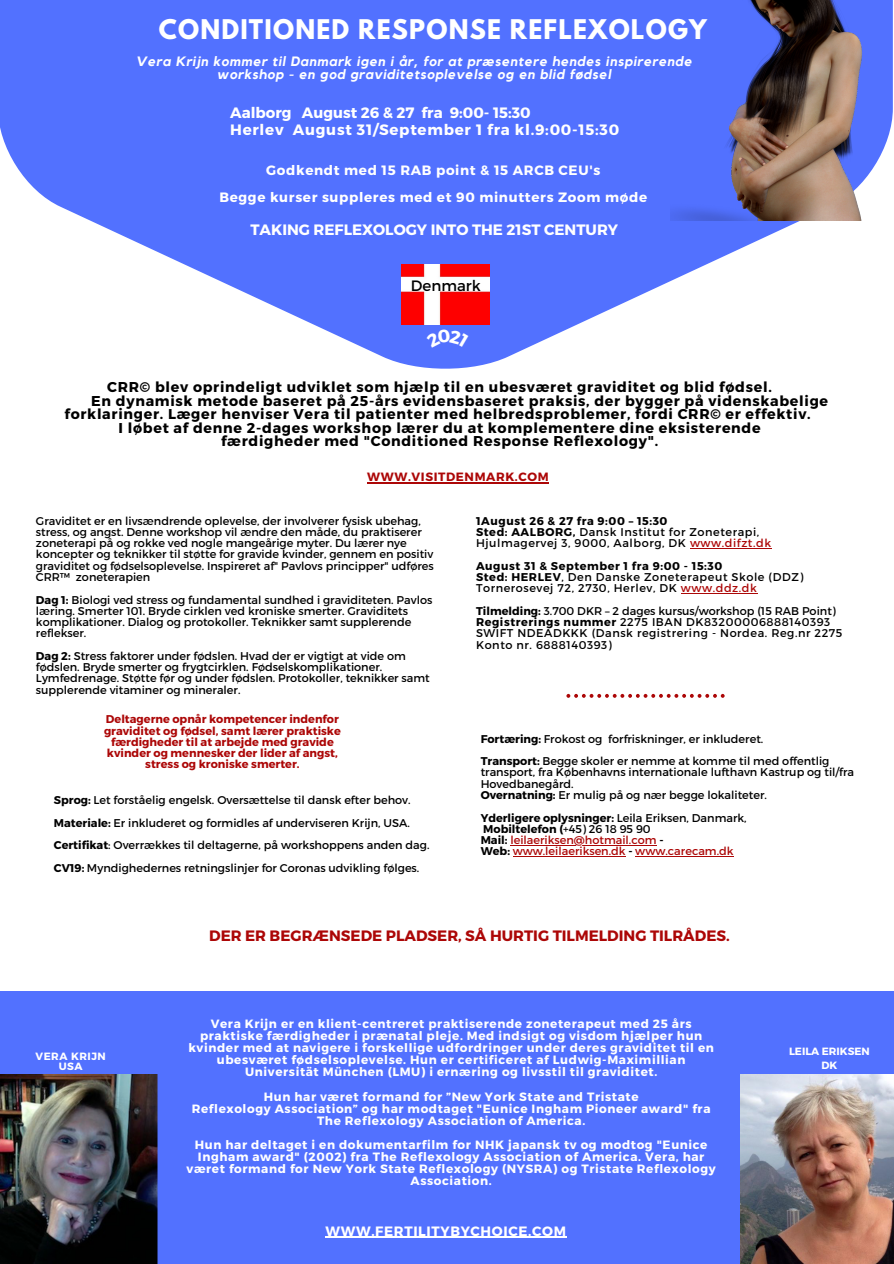
<style>
.page{position:relative;width:894px;height:1264px;background:#fff}
.page>*{position:absolute;margin:0;border:0;box-sizing:border-box;transform-origin:0 0}
.t1{font:700 24px "League Spartan";letter-spacing:.05em;color:#fff}
.t2{font:700 15px "Montserrat";color:#fff}
.t3{font:700 15px "Montserrat";color:#ac0707}
.t4{font:700 15px "Montserrat";letter-spacing:.05em;color:#fff}
.t5{font:15px "Montserrat";color:#000}
.t6{font:700 14.25px/13.5px "Montserrat";letter-spacing:.05em;color:#000}
.t7{font:italic 700 13.5px/13px "Kollektif";letter-spacing:.05em;color:#fff;text-align:center}
.t8{font:700 13.5px "Montserrat";letter-spacing:.05em;color:#fff}
.t9{font:700 12px/12px "Montserrat";letter-spacing:.05em;color:#fff;text-align:center}
.t10{font:700 12px "Montserrat";letter-spacing:.05em;color:#ac0707}
.t11{font:11.25px/11.2px "Montserrat";color:#000}
.t12{font:11.25px/11.2px "Montserrat";letter-spacing:.05em;color:#000}
.t13{font:700 11.25px/11.2px "Montserrat";color:#ac0707}
.t14{font:700 11.25px/11.2px "Montserrat";color:#000}
.t15{font:11.25px "Montserrat";color:#ac0707}
.t16{font:700 11.25px "Montserrat";letter-spacing:.05em;color:#000}
.t17{font:700 10.5px "Montserrat";color:#fff}
.t18{font:700 10.5px "Montserrat";letter-spacing:.05em;color:#fff}
.s1{font-weight:700}
.s2{color:#ac0707}
.s3{font-weight:400}
.s4{font-weight:700;color:#000}
</style>
<div class="page">
<svg style="left:0;top:0;width:892px;height:369px;fill:#5271ff"></svg>
<img style="left:670px;top:0;width:221px;height:221px">
<svg style="left:566px;top:694px;width:158px;height:3px"></svg>
<div style="left:1px;top:991px;width:892px;height:272px;background:#5271ff"></div>
<img style="left:401px;top:264px;width:88px;height:60px">
<img style="left:740px;top:1074px;width:153px;height:189px">
<img style="left:0;top:1074px;width:158px;height:189px">
<hr style="left:689px;top:548px;width:82px;height:1px;background:#ac0707">
<hr style="left:680px;top:593px;width:77px;height:1px;background:#ac0707">
<hr style="left:510px;top:845px;width:146px;height:1px;background:#ac0707">
<hr style="left:512px;top:856px;width:113px;height:1px;background:#ac0707">
<hr style="left:635px;top:856px;width:98px;height:1px;background:#ac0707">
<hr style="left:367px;top:482px;width:182px;height:1px;background:#ac0707">
<hr style="left:325px;top:1236px;width:241px;height:1px;background:#fff">
<svg style="left:425px;top:329px;width:43px;height:18px"></svg>
<p class="t1" style="left:159px;top:17px;width:549px">CONDITIONED RESPONSE REFLEXOLOGY</p>
<p class="t7" style="left:136px;top:56px;width:557px">Vera Krijn kommer til Danmark igen i år, for at præsentere hendes inspirerende workshop - en god graviditetsoplevelse og en blid fødsel</p>
<p class="t2" style="left:230px;top:103px;width:302px">Aalborg August 26 &amp; 27 fra 9:00- 15:30</p>
<p class="t4" style="left:230px;top:119px;width:390px">Herlev August 31/September 1 fra kl.9:00-15:30</p>
<p class="t8" style="left:266px;top:161px;width:335px">Godkendt med 15 RAB point &amp; 15 ARCB CEU's</p>
<p class="t8" style="left:219px;top:188px;width:429px">Begge kurser suppleres med et 90 minutters Zoom møde</p>
<p class="t2" style="left:250px;top:220px;width:369px">TAKING REFLEXOLOGY INTO THE 21ST CENTURY</p>
<p class="t5" style="left:411px;top:275px;width:71px">Denmark</p>
<p class="t6" style="left:107px;top:379px;width:666px">CRR© blev oprindeligt udviklet som hjælp til en ubesværet graviditet og blid fødsel.</p>
<p class="t6" style="left:64px;top:393px;width:765px;text-indent:27px">En dynamisk metode baseret på 25-års evidensbaseret praksis, der bygger på videnskabelige forklaringer. Læger henviser Vera til patienter med helbredsproblemer, fordi CRR© er effektiv.</p>
<p class="t6" style="left:118px;top:420px;width:643px">I løbet af denne 2-dages workshop lærer du at komplementere dine eksisterende</p>
<p class="t6" style="left:221px;top:433px;width:438px">færdigheder med "Conditioned Response Reflexology".</p>
<p class="t10" style="left:367px;top:469px;width:183px">WWW.VISITDENMARK.COM</p>
<p class="t11" style="left:36px;top:514px;width:399px">Graviditet er en livsændrende oplevelse, der involverer fysisk ubehag, stress, og angst. Denne workshop vil ændre den måde, du praktiserer zoneterapi på og rokke ved nogle mangeårige myter. Du lærer nye koncepter og teknikker til støtte for gravide kvinder, gennem en positiv graviditet og fødselsoplevelse. Inspireret af" Pavlovs principper" udføres CRR™ zoneterapien</p>
<p class="t11" style="left:36px;top:593px;width:398px"><span class="s1">Dag 1:</span> Biologi ved stress og fundamental sundhed i graviditeten. Pavlos læring. Smerter 101. Bryde cirklen ved kroniske smerter. Graviditets komplikationer. Dialog og protokoller. Teknikker samt supplerende reflekser.</p>
<p class="t11" style="left:36px;top:649px;width:395px"><span class="s1">Dag 2:</span> Stress faktorer under fødslen. Hvad der er vigtigt at vide om fødslen. Bryde smerter og frygtcirklen. Fødselskomplikationer.<br>Lymfedrenage. Støtte før og under fødslen. Protokoller, teknikker samt supplerende vitaminer og mineraler.</p>
<p class="t13" style="left:104px;top:713px;width:238px">Deltagerne opnår kompetencer indenfor graviditet og fødsel, samt lærer praktiske</p>
<p class="t13" style="left:107px;top:735px;width:232px;text-align:center">færdigheder til at arbejde med gravide kvinder og mennesker der lider af angst,</p>
<p class="t13" style="left:145px;top:758px;width:156px">stress og kroniske smerter.</p>
<p class="t11" style="left:54px;top:793px;width:358px"><span class="s1">Sprog:</span> Let forståelig engelsk. Oversættelse til dansk efter behov.</p>
<p class="t11" style="left:54px;top:816px;width:357px"><span class="s1">Materiale:</span> Er inkluderet og formidles af underviseren Krijn, USA.</p>
<p class="t11" style="left:54px;top:838px;width:377px"><span class="s1">Certifikat</span>: Overrækkes til deltagerne, på workshoppens anden dag.</p>
<p class="t11" style="left:54px;top:861px;width:367px"><span class="s1">CV19:</span> Myndighedernes retningslinjer for Coronas udvikling følges.</p>
<p class="t16" style="left:476px;top:513px;width:193px">1August 26 &amp; 27 fra 9:00 – 15:30</p>
<p class="t12" style="left:476px;top:525px;width:285px"><span class="s1">Sted: AALBORG,</span> Dansk Institut for Zoneterapi,</p>
<p class="t12" style="left:476px;top:537px;width:296px">Hjulmagervej 3, 9000, Aalborg, DK <span class="s2">www.difzt.dk</span></p>
<p class="t16" style="left:476px;top:558px;width:248px">August 31 &amp; September 1 fra 9:00 - 15:30</p>
<p class="t12" style="left:476px;top:571px;width:329px"><span class="s1">Sted: HERLEV</span>, Den Danske Zoneterapeut Skole (DDZ)<br>Tornerosevej 72, 2730, Herlev, DK <span class="s2">www.ddz.dk</span></p>
<p class="t11" style="left:476px;top:604px;width:361px"><span class="s1">Tilmelding:</span> 3.700 DKR – 2 dages kursus/workshop (15 RAB Point)</p>
<p class="t12" style="left:476px;top:616px;width:368px"><span class="s1">Registrerings nummer</span> 2275 IBAN DK83200006888140393<br>SWIFT NDEADKKK (Dansk registrering - Nordea. Reg.nr 2275<br>Konto nr. 6888140393)</p>
<p class="t11" style="left:480px;top:732px;width:284px"><span class="s1">Fortæring:</span> Frokost og forfriskninger, er inkluderet.</p>
<p class="t11" style="left:480px;top:755px;width:375px"><span class="s1">Transport:</span> Begge skoler er nemme at komme til med offentlig transport, fra Københavns internationale lufthavn Kastrup og til/fra<br>Hovedbanegård.</p>
<p class="t11" style="left:480px;top:788px;width:288px"><span class="s1">Overnatning:</span> Er mulig på og nær begge lokaliteter.</p>
<p class="t14" style="left:480px;top:811px;width:267px">Yderligere oplysninger: <span class="s3">Leila Eriksen, Danmark,<br></span>Mobiltelefon (<span class="s3">+45) 26 18 95 90</span></p>
<p class="t15" style="left:480px;top:832px;width:184px"><span class="s4">Mail:</span> leilaeriksen@hotmail.com <span class="s4">-</span></p>
<p class="t15" style="left:480px;top:844px;width:254px"><span class="s4">Web:</span> www.leilaeriksen.dk <span class="s4">-</span> www.carecam.dk</p>
<p class="t18" style="left:35px;top:1049px;width:72px">VERA KRIJN</p>
<p class="t17" style="left:59px;top:1059px;width:25px">USA</p>
<p class="t3" style="left:209px;top:925px;width:522px">DER ER BEGRÆNSEDE PLADSER, SÅ HURTIG TILMELDING TILRÅDES.</p>
<p class="t9" style="left:188px;top:1017px;width:527px">Vera Krijn er en klient-centreret praktiserende zoneterapeut med 25 års praktiske færdigheder i prænatal pleje. Med indsigt og visdom hjælper hun kvinder med at navigere i forskellige udfordringer under deres graviditet til en ubesværet fødselsoplevelse. Hun er certificeret af Ludwig-Maximillian Universität München (LMU) i ernæring og livsstil til graviditet.</p>
<p class="t9" style="left:264px;top:1089px;width:376px">Hun har været formand for ”New York State and Tristate</p>
<p class="t9" style="left:192px;top:1101px;width:520px">Reflexology Association” og har modtaget "Eunice Ingham Pioneer award" fra<br>The Reflexology Association of America.</p>
<p class="t9" style="left:186px;top:1137px;width:530px">Hun har deltaget i en dokumentarfilm for NHK japansk tv og modtog "Eunice Ingham award" (2002) fra The Reflexology Association of America. Vera, har været formand for New York State Reflexology (NYSRA) og Tristate Reflexology Association.</p>
<p class="t8" style="left:325px;top:1222px;width:242px">WWW.FERTILITYBYCHOICE.COM</p>
<p class="t17" style="left:788px;top:1044px;width:82px">LEILA ERIKSEN</p>
<p class="t17" style="left:821px;top:1058px;width:17px">DK</p>
</div>
